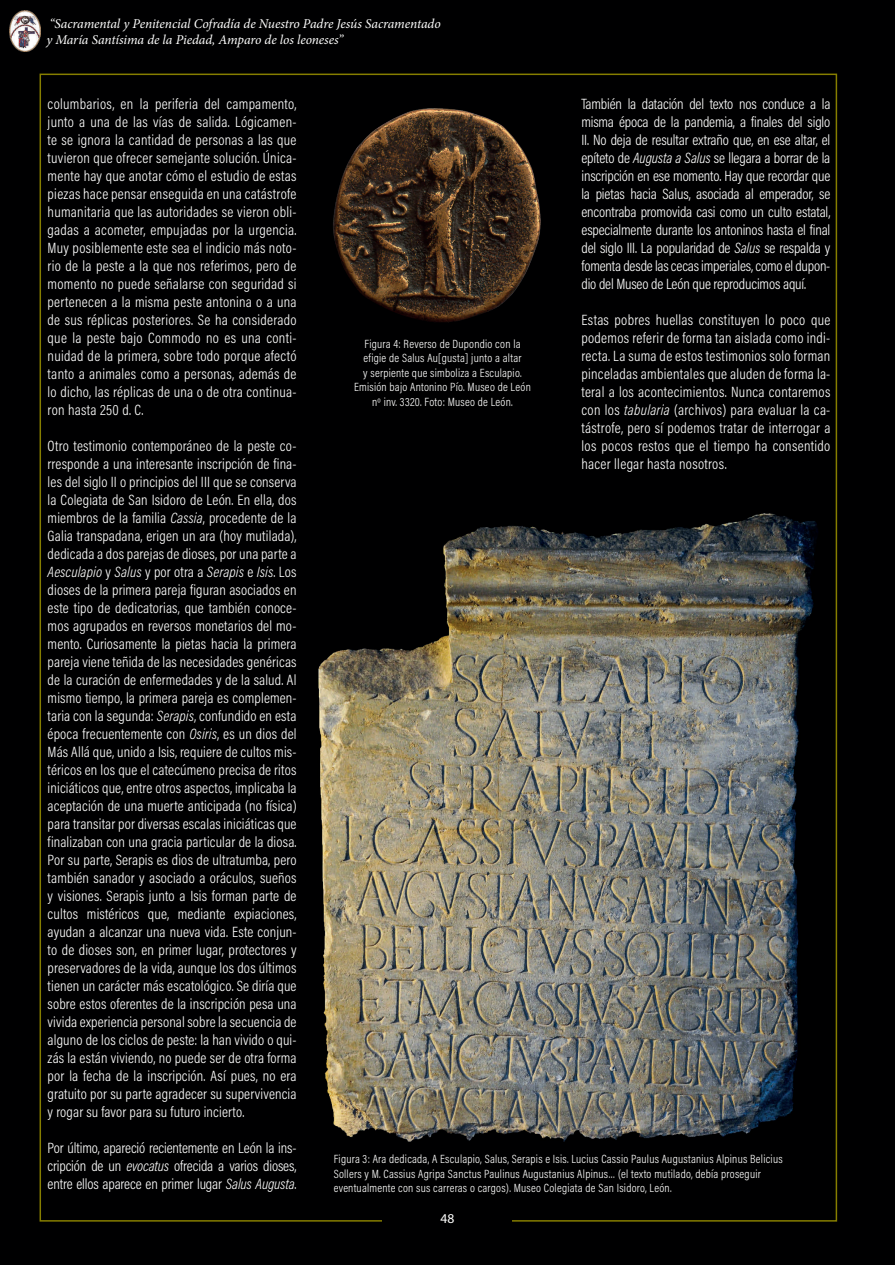
<style>
.page{position:relative;width:895px;height:1265px;background:#fff}
.page>*{position:absolute;margin:0;border:0;box-sizing:border-box;transform-origin:0 0}
.Texto_independiente{font:300 15px/18px "Acumin Pro Cond";letter-spacing:.01em;color:#fff;text-align:justify}
.t1{font:italic 13.5px/16.2px "Minion Pro";letter-spacing:-.005em;color:#fff}
.t2{font:13.5px "Myriad Pro";color:#fff}
.Texto_independiente-2{font:300 12px/14.4px "Acumin Pro Cond";letter-spacing:.02em;color:#fff;text-align:center}
.s1{font-style:italic}
</style>
<div class="page">
<div style="left:0;top:0;width:894px;height:1265px;background:#000001"></div>
<img style="left:281px;top:500px;width:564px;height:702px">
<div style="left:382px;top:1210px;width:130px;height:48px;background:#000001"></div>
<img style="left:314px;top:94px;width:249px;height:254px">
<img style="left:9px;top:10px;width:31px;height:42px">
<p class="t1" style="left:46px;top:15px;width:396px">“Sacramental y Penitencial Cofradía de Nuestro Padre Jesús Sacramentado y María Santísima de la Piedad, Amparo de los leoneses”</p>
<p class="Texto_independiente" style="left:48px;top:94px;width:250px">columbarios, en la periferia del campamento, junto a una de las vías de salida. Lógicamen&shy;te se ignora la cantidad de personas a las que tuvieron que ofrecer semejante solución. Única&shy;mente hay que anotar cómo el estudio de estas piezas hace pensar enseguida en una catástrofe humanitaria que las autoridades se vieron obli&shy;gadas a acometer, empujadas por la urgencia.<br>Muy posiblemente este sea el indicio más noto&shy;rio de la peste a la que nos referimos, pero de momento no puede señalarse con seguridad si pertenecen a la misma peste antonina o a una de sus réplicas posteriores. Se ha considerado que la peste bajo Commodo no es una conti&shy;nuidad de la primera, sobre todo porque afectó tanto a animales como a personas, además de lo dicho, las réplicas de una o de otra continua&shy;ron hasta 250 d. C.</p>
<p class="Texto_independiente" style="left:48px;top:436px;width:250px">Otro testimonio contemporáneo de la peste co&shy;rresponde a una interesante inscripción de fina&shy;les del siglo II o principios del III que se conserva la Colegiata de San Isidoro de León. En ella, dos miembros de la familia <span class="s1">Cassia</span>, procedente de la Galia transpadana, erigen un ara (hoy mutilada), dedicada a dos parejas de dioses, por una parte a <span class="s1">Aesculapio</span> y <span class="s1">Salus</span> y por otra a <span class="s1">Serapis</span> e <span class="s1">Isis</span>. Los dioses de la primera pareja figuran asociados en este tipo de dedicatorias, que también conoce&shy;mos agrupados en reversos monetarios del mo&shy;mento. Curiosamente la pietas hacia la primera pareja viene teñida de las necesidades genéricas de la curación de enfermedades y de la salud. Al mismo tiempo, la primera pareja es complemen&shy;taria con la segunda: <span class="s1">Serapis</span>, confundido en esta época frecuentemente con <span class="s1">Osiris</span>, es un dios del Más Allá que, unido a Isis, requiere de cultos mis&shy;téricos en los que el catecúmeno precisa de ritos iniciáticos que, entre otros aspectos, implicaba la aceptación de una muerte anticipada (no física) para transitar por diversas escalas iniciáticas que finalizaban con una gracia particular de la diosa.<br>Por su parte, Serapis es dios de ultratumba, pero también sanador y asociado a oráculos, sueños y visiones. Serapis junto a Isis forman parte de cultos mistéricos que, mediante expiaciones, ayudan a alcanzar una nueva vida. Este conjun&shy;to de dioses son, en primer lugar, protectores y preservadores de la vida, aunque los dos últimos tienen un carácter más escatológico. Se diría que sobre estos oferentes de la inscripción pesa una vivida experiencia personal sobre la secuencia de alguno de los ciclos de peste: la han vivido o qui&shy;zás la están viviendo, no puede ser de otra forma por la fecha de la inscripción. Así pues, no era gratuito por su parte agradecer su supervivencia y rogar su favor para su futuro incierto.</p>
<p class="Texto_independiente" style="left:48px;top:1138px;width:250px">Por último, apareció recientemente en León la ins&shy;cripción de un <span class="s1">evocatus</span> ofrecida a varios dioses, entre ellos aparece en primer lugar <span class="s1">Salus Augusta</span>.</p>
<p class="Texto_independiente-2" style="left:354px;top:336px;width:178px">Figura 4: Reverso de Dupondio con la efigie de Salus Au[gusta] junto a altar<br>y serpiente que simboliza a Esculapio.<br>Emisión bajo Antonino Pío. Museo de León nº inv. 3320. Foto: Museo de León.</p>
<p class="Texto_independiente" style="left:581px;top:94px;width:250px">También la datación del texto nos conduce a la misma época de la pandemia, a finales del siglo II. No deja de resultar extraño que, en ese altar, el epíteto de <span class="s1">Augusta a Salus</span> se llegara a borrar de la inscripción en ese momento. Hay que recordar que la pietas hacia Salus, asociada al emperador, se encontraba promovida casi como un culto estatal, especialmente durante los antoninos hasta el final del siglo III. La popularidad de <span class="s1">Salus</span> se respalda y fomenta desde las cecas imperiales, como el dupon&shy;dio del Museo de León que reproducimos aquí.</p>
<p class="Texto_independiente" style="left:581px;top:310px;width:250px">Estas pobres huellas constituyen lo poco que podemos referir de forma tan aislada como indi&shy;recta. La suma de estos testimonios solo forman pinceladas ambientales que aluden de forma la&shy;teral a los acontecimientos. Nunca contaremos con los <span class="s1">tabularia</span> (archivos) para evaluar la ca&shy;tástrofe, pero sí podemos tratar de interrogar a los pocos restos que el tiempo ha consentido hacer llegar hasta nosotros.</p>
<p class="Texto_independiente-2" style="left:334px;top:1151px;width:450px;text-align:left">Figura 3: Ara dedicada, A Esculapio, Salus, Serapis e Isis. Lucius Cassio Paulus Augustanius Alpinus Belicius<br>Sollers y M. Cassius Agripa Sanctus Paulinus Augustanius Alpinus… (el texto mutilado, debía proseguir eventualmente con sus carreras o cargos). Museo Colegiata de San Isidoro, León.</p>
<p class="t2" style="left:440px;top:1211px;width:15px">48</p>
</div>
